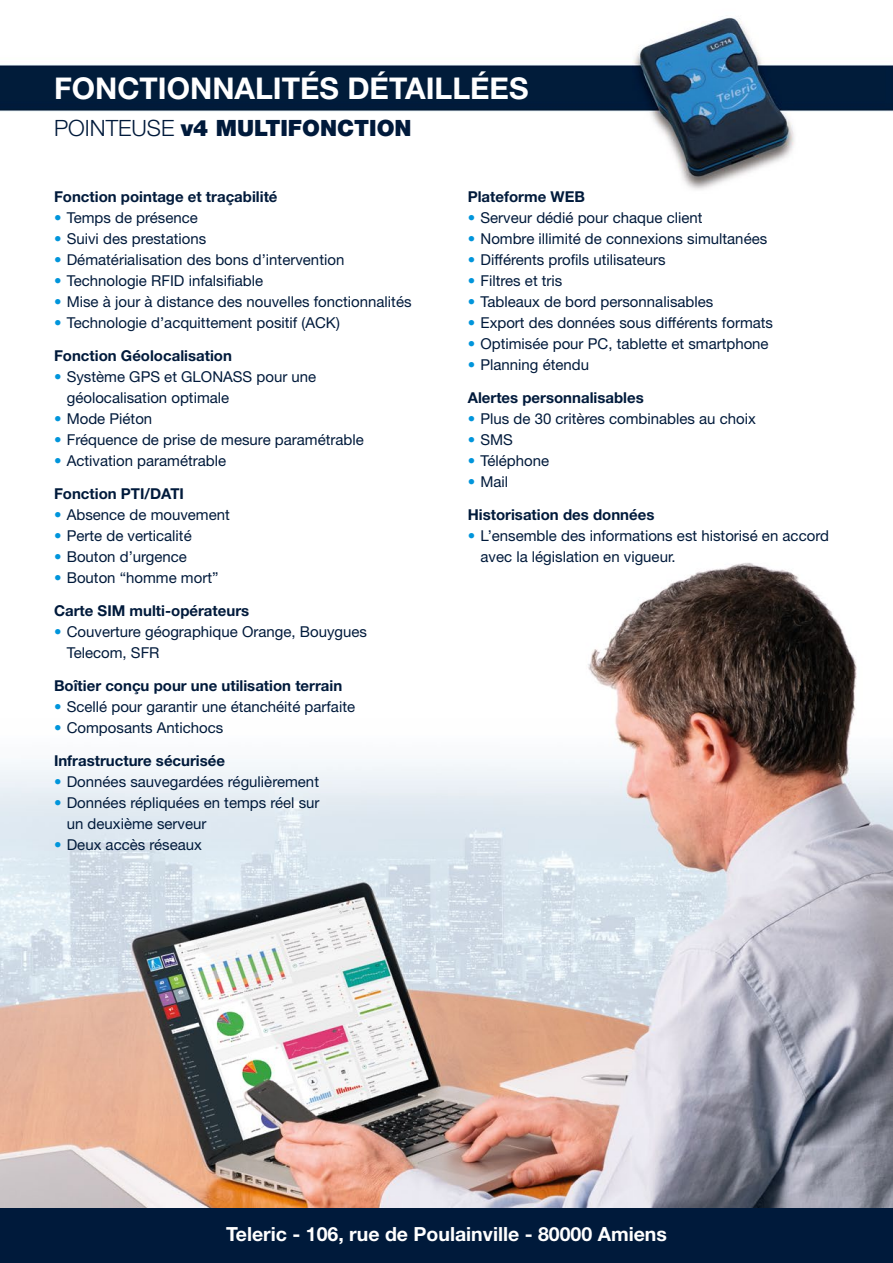
<style>
.page{position:relative;width:893px;height:1263px;background:#fff}
.page>*{position:absolute;margin:0;border:0;box-sizing:border-box;transform-origin:0 0}
.t1{font:700 30px "Helvetica Neue LT Pro";color:#fff}
.t2{font:900 22.5px "Helvetica Neue LT Pro";color:#001a3b}
.t3{font:700 19.5px "Helvetica Neue LT Pro";color:#fff}
.t4{font:15px/21px "Helvetica Neue LT Pro";color:#001a3b}
.t5{font:700 15px "Helvetica Neue LT Pro";color:#001a3b}
.s1{font-weight:300}
.s2{color:#0095db}
</style>
<div class="page">
<img style="left:0;top:17px;width:893px;height:1192px">
<div style="left:0;top:1209px;width:893px;height:54px;background:#001a3b"></div>
<h1 class="t1" style="left:54px;top:69px;width:476px">FONCTIONNALITÉS DÉTAILLÉES</h1>
<h2 class="t2" style="left:54px;top:115px;width:359px"><span class="s1">POINTEUSE</span> v4 MULTIFONCTION</h2>
<p class="t5" style="left:54px;top:187px;width:225px">Fonction pointage et traçabilité</p>
<p class="t4" style="left:54px;top:207px;width:145px"><span class="s2">•</span> Temps de présence</p>
<p class="t4" style="left:54px;top:228px;width:154px"><span class="s2">•</span> Suivi des prestations</p>
<p class="t4" style="left:54px;top:249px;width:292px"><span class="s2">•</span> Dématérialisation des bons d’intervention</p>
<p class="t4" style="left:54px;top:270px;width:211px"><span class="s2">•</span> Technologie RFID infalsifiable</p>
<p class="t4" style="left:54px;top:291px;width:359px"><span class="s2">•</span> Mise à jour à distance des nouvelles fonctionnalités</p>
<p class="t4" style="left:54px;top:312px;width:287px"><span class="s2">•</span> Technologie d’acquittement positif (ACK)</p>
<p class="t5" style="left:54px;top:346px;width:179px">Fonction Géolocalisation</p>
<p class="t4" style="left:67px;top:366px;width:251px;text-indent:-13px"><span class="s2">•</span> Système GPS et GLONASS pour une géolocalisation optimale</p>
<p class="t4" style="left:54px;top:408px;width:100px"><span class="s2">•</span> Mode Piéton</p>
<p class="t4" style="left:54px;top:429px;width:311px"><span class="s2">•</span> Fréquence de prise de mesure paramétrable</p>
<p class="t4" style="left:54px;top:450px;width:174px"><span class="s2">•</span> Activation paramétrable</p>
<p class="t5" style="left:54px;top:484px;width:131px">Fonction PTI/DATI</p>
<p class="t4" style="left:54px;top:504px;width:177px"><span class="s2">•</span> Absence de mouvement</p>
<p class="t4" style="left:54px;top:525px;width:139px"><span class="s2">•</span> Perte de verticalité</p>
<p class="t4" style="left:54px;top:546px;width:134px"><span class="s2">•</span> Bouton d’urgence</p>
<p class="t4" style="left:54px;top:567px;width:166px"><span class="s2">•</span> Bouton “homme mort”</p>
<p class="t5" style="left:54px;top:601px;width:197px">Carte SIM multi-opérateurs</p>
<p class="t4" style="left:67px;top:621px;width:302px;text-indent:-13px"><span class="s2">•</span> Couverture géographique Orange, Bouygues<br>Telecom, SFR</p>
<p class="t5" style="left:54px;top:676px;width:290px">Boîtier conçu pour une utilisation terrain</p>
<p class="t4" style="left:54px;top:696px;width:303px"><span class="s2">•</span> Scellé pour garantir une étanchéité parfaite</p>
<p class="t4" style="left:54px;top:717px;width:171px"><span class="s2">•</span> Composants Antichocs</p>
<p class="t5" style="left:54px;top:751px;width:173px">Infrastructure sécurisée</p>
<p class="t4" style="left:54px;top:771px;width:267px"><span class="s2">•</span> Données sauvegardées régulièrement</p>
<p class="t4" style="left:67px;top:792px;width:254px;text-indent:-13px"><span class="s2">•</span> Données répliquées en temps réel sur un deuxième serveur</p>
<p class="t4" style="left:54px;top:834px;width:150px"><span class="s2">•</span> Deux accès réseaux</p>
<p class="t5" style="left:468px;top:187px;width:119px">Plateforme WEB</p>
<p class="t4" style="left:468px;top:207px;width:236px"><span class="s2">•</span> Serveur dédié pour chaque client</p>
<p class="t4" style="left:468px;top:228px;width:301px"><span class="s2">•</span> Nombre illimité de connexions simultanées</p>
<p class="t4" style="left:468px;top:249px;width:200px"><span class="s2">•</span> Différents profils utilisateurs</p>
<p class="t4" style="left:468px;top:270px;width:96px"><span class="s2">•</span> Filtres et tris</p>
<p class="t4" style="left:468px;top:291px;width:247px"><span class="s2">•</span> Tableaux de bord personnalisables</p>
<p class="t4" style="left:468px;top:312px;width:307px"><span class="s2">•</span> Export des données sous différents formats</p>
<p class="t4" style="left:468px;top:333px;width:302px"><span class="s2">•</span> Optimisée pour PC, tablette et smartphone</p>
<p class="t4" style="left:468px;top:354px;width:123px"><span class="s2">•</span> Planning étendu</p>
<p class="t5" style="left:468px;top:388px;width:178px">Alertes personnalisables</p>
<p class="t4" style="left:468px;top:408px;width:290px"><span class="s2">•</span> Plus de 30 critères combinables au choix</p>
<p class="t4" style="left:468px;top:429px;width:47px"><span class="s2">•</span> SMS</p>
<p class="t4" style="left:468px;top:450px;width:83px"><span class="s2">•</span> Téléphone</p>
<p class="t4" style="left:468px;top:471px;width:42px"><span class="s2">•</span> Mail</p>
<p class="t5" style="left:468px;top:505px;width:188px">Historisation des données</p>
<p class="t4" style="left:480px;top:525px;width:350px;text-indent:-13px"><span class="s2">•</span> L’ensemble des informations est historisé en accord avec la législation en vigueur.</p>
<h3 class="t3" style="left:226px;top:1221px;width:442px">Teleric - 106, rue de Poulainville - 80000 Amiens</h3>
</div>
